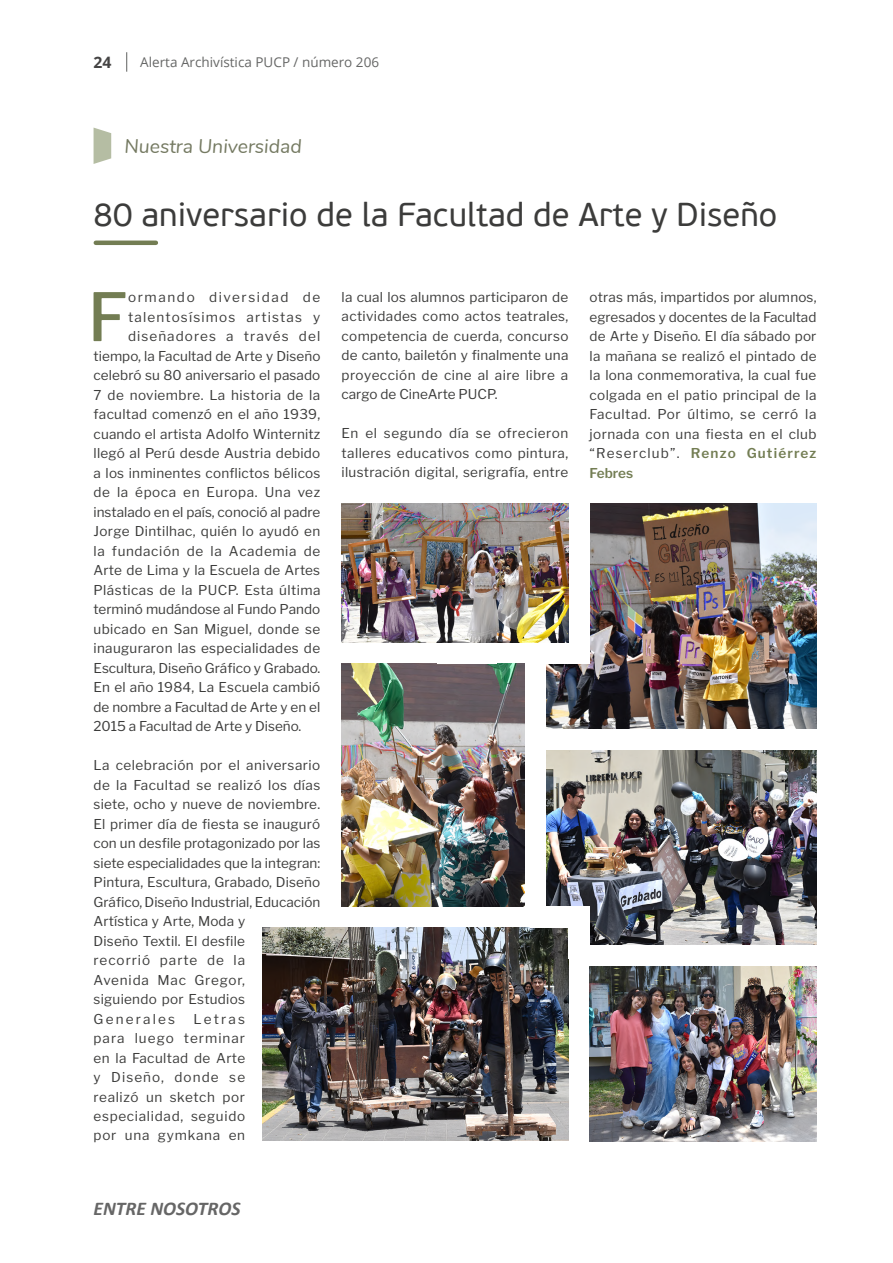
<style>
.page{position:relative;width:893px;height:1263px;background:#fff}
.page>*{position:absolute;margin:0;border:0;box-sizing:border-box;transform-origin:0 0}
.t1{font:500 66px "Libre Franklin";color:#737d53}
.t2{font:33px "PF Beau Sans Pro";color:#3c3c3b}
.t3{font:italic 19.5px "Nunito";color:#757a62}
.t4{font:italic 700 19.5px "Calibri";color:#666}
.t5{font:700 15.75px "Open Sans";color:#454444}
.t6{font:13.5px/19.5px "Libre Franklin";letter-spacing:.02em;color:#3c3c3b;text-align:justify}
.t7{font:13.5px "Libre Franklin";color:#3c3c3b}
.t8{font:13.5px "Libre Franklin";letter-spacing:.045em;color:#3c3c3b}
.t9{font:13.5px "Open Sans";color:#666766}
.t10{font:13.5px "Libre Franklin";letter-spacing:.085em;color:#3c3c3b}
.t11{font:13.5px "Libre Franklin";letter-spacing:.08em;color:#3c3c3b}
.t12{font:13.5px "Libre Franklin";letter-spacing:.12em;color:#3c3c3b}
.s1{font-weight:600;color:#737d53}
</style>
<div class="page">
<svg style="left:126px;top:52px;width:1px;height:20px"></svg>
<svg style="left:94px;top:128px;width:17px;height:36px"></svg>
<hr style="left:96px;top:241px;width:60px;height:4px;background:#737d53">
<img style="left:590px;top:966px;width:226px;height:176px">
<img style="left:546px;top:750px;width:270px;height:195px">
<img style="left:262px;top:928px;width:306px;height:213px">
<img style="left:342px;top:664px;width:183px;height:243px">
<img style="left:546px;top:503px;width:270px;height:225px">
<div style="left:568px;top:915px;width:22px;height:44px;background:#fff"></div>
<div style="left:538px;top:642px;width:43px;height:22px;background:#fff"></div>
<div style="left:530px;top:907px;width:60px;height:21px;background:#fff"></div>
<div style="left:568px;top:500px;width:22px;height:164px;background:#fff"></div>
<img style="left:342px;top:503px;width:226px;height:139px">
<p class="t5" style="left:94px;top:51px;width:19px">24</p>
<p class="t9" style="left:140px;top:53px;width:240px">Alerta Archivística PUCP / número 206</p>
<h3 class="t3" style="left:124px;top:131px;width:179px">Nuestra Universidad</h3>
<h2 class="t2" style="left:94px;top:196px;width:685px">80 aniversario de la Facultad de Arte y Diseño</h2>
<h1 class="t1" style="left:88px;top:277px;width:42px">F</h1>
<p class="t12" style="left:128px;top:289px;width:194px">ormando diversidad de</p>
<p class="t10" style="left:128px;top:309px;width:194px">talentosísimos artistas y</p>
<p class="t11" style="left:128px;top:328px;width:194px">diseñadores a través del</p>
<p class="t6" style="left:94px;top:346px;width:228px">tiempo, la Facultad de Arte y Diseño</p>
<p class="t6" style="left:94px;top:365px;width:228px">celebró su 80 aniversario el pasado</p>
<p class="t6" style="left:94px;top:385px;width:228px">7 de noviembre. La historia de la</p>
<p class="t6" style="left:94px;top:404px;width:228px">facultad comenzó en el año 1939,</p>
<p class="t6" style="left:94px;top:424px;width:228px">cuando el artista Adolfo Winternitz</p>
<p class="t6" style="left:94px;top:443px;width:228px">llegó al Perú desde Austria debido</p>
<p class="t6" style="left:94px;top:463px;width:228px">a los inminentes conflictos bélicos</p>
<p class="t8" style="left:94px;top:484px;width:228px">de la época en Europa. Una vez</p>
<p class="t7" style="left:94px;top:504px;width:228px">instalado en el país, conoció al padre</p>
<p class="t6" style="left:94px;top:521px;width:228px">Jorge Dintilhac, quién lo ayudó en</p>
<p class="t8" style="left:94px;top:542px;width:228px">la fundación de la Academia de</p>
<p class="t6" style="left:94px;top:560px;width:228px">Arte de Lima y la Escuela de Artes</p>
<p class="t6" style="left:94px;top:580px;width:228px">Plásticas de la PUCP. Esta última</p>
<p class="t7" style="left:94px;top:601px;width:228px">terminó mudándose al Fundo Pando</p>
<p class="t6" style="left:94px;top:619px;width:228px">ubicado en San Miguel, donde se</p>
<p class="t6" style="left:94px;top:638px;width:228px">inauguraron las especialidades de</p>
<p class="t7" style="left:94px;top:659px;width:228px">Escultura, Diseño Gráfico y Grabado.</p>
<p class="t6" style="left:94px;top:677px;width:228px">En el año 1984, La Escuela cambió</p>
<p class="t7" style="left:94px;top:698px;width:228px">de nombre a Facultad de Arte y en el</p>
<p class="t7" style="left:94px;top:718px;width:209px">2015 a Facultad de Arte y Diseño.</p>
<p class="t6" style="left:94px;top:755px;width:228px;text-align:left">La celebración por el aniversario de la Facultad se realizó los días siete, ocho y nueve de noviembre.<br>El primer día de fiesta se inauguró con un desfile protagonizado por las siete especialidades que la integran:<br>Pintura, Escultura, Grabado, Diseño<br>Gráfico, Diseño Industrial, Educación<br>Artística y Arte, Moda y<br>Diseño Textil. El desfile<br>recorrió parte de la<br>Avenida Mac Gregor,<br>siguiendo por Estudios<br>Generales</p>
<p class="t6" style="left:94px;top:1009px;width:153px;text-indent:100px">Letras para luego terminar en la Facultad de Arte y Diseño, donde se realizó un sketch por especialidad, seguido por una gymkana en</p>
<p class="t6" style="left:342px;top:287px;width:228px">la cual los alumnos participaron de actividades como actos teatrales, competencia de cuerda, concurso de canto, bailetón y finalmente una proyección de cine al aire libre a cargo de CineArte PUCP.</p>
<p class="t6" style="left:342px;top:424px;width:228px">En el segundo día se ofrecieron talleres educativos como pintura, ilustración digital, serigrafía, entre</p>
<p class="t6" style="left:590px;top:287px;width:228px">otras más, impartidos por alumnos, egresados y docentes de la Facultad de Arte y Diseño. El día sábado por la mañana se realizó el pintado de la lona conmemorativa, la cual fue colgada en el patio principal de la Facultad. Por último, se cerró la jornada con una fiesta en el club “Reserclub”. <span class="s1">Renzo Gutiérrez Febres</span></p>
<h3 class="t4" style="left:94px;top:1196px;width:148px">ENTRE NOSOTROS</h3>
</div>
